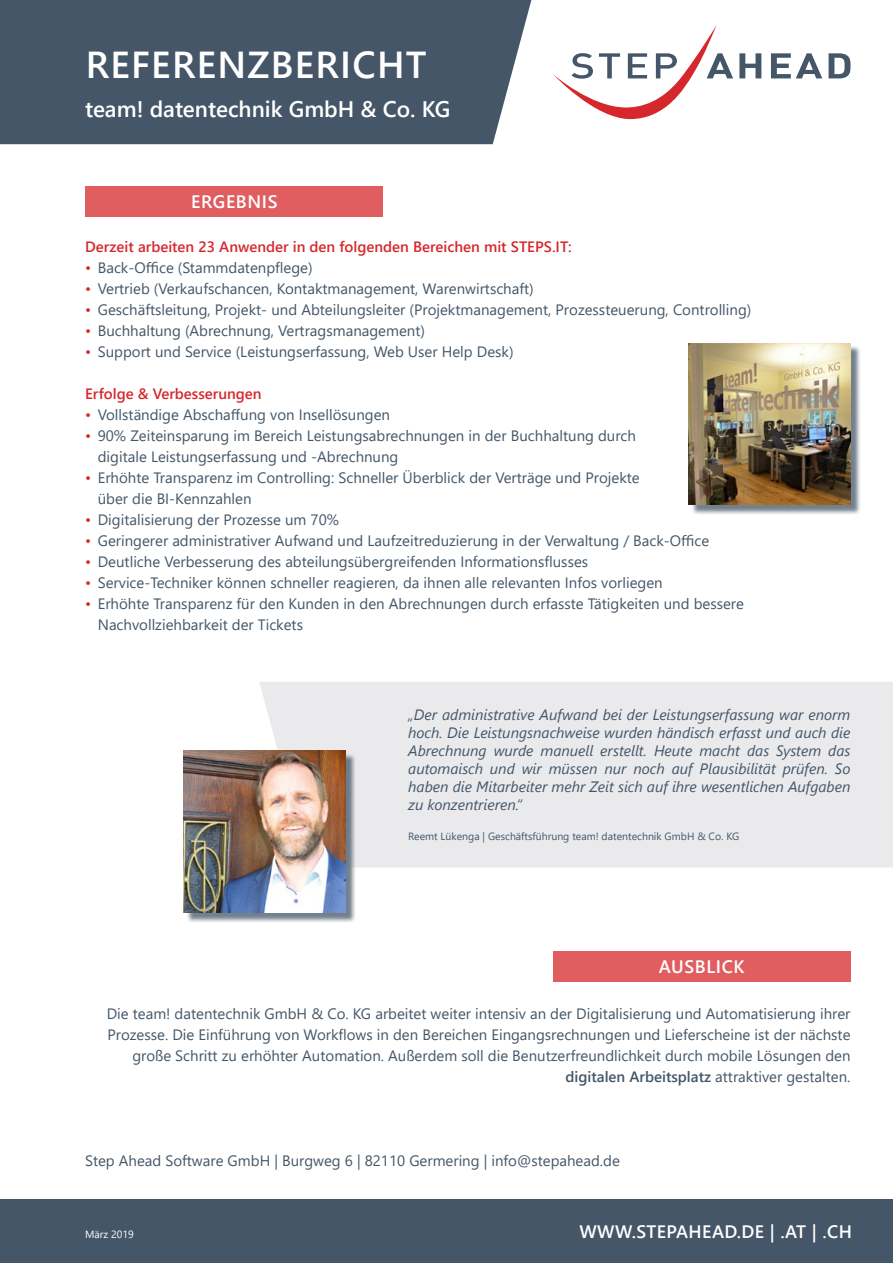
<style>
.page{position:relative;width:893px;height:1263px;background:#fff}
.page>*{position:absolute;margin:0;border:0;box-sizing:border-box;transform-origin:0 0}
.t1{font:600 37.5px "Segoe UI";letter-spacing:.035em;color:#fff}
.t2{font:600 22.5px "Segoe UI";color:#fff}
.t3{font:600 18px "Segoe UI";letter-spacing:.025em;color:#fff}
.t4{font:15px/21px "Segoe UI";color:#445667}
.t5{font:italic 15px/18px "Segoe UI";color:#445667;text-align:justify}
.t6{font:600 15px "Segoe UI";color:#d6272c}
.t7{font:10.5px "Segoe UI";color:#445667}
.t8{font:10.5px "Segoe UI";color:#fff}
.s1{color:#d6272c}
.s2{font-weight:600}
</style>
<div class="page">
<div style="left:0;top:0;width:532px;height:144px;background:#445667"></div>
<svg style="left:553px;top:25px;width:269px;height:94px"></svg>
<svg style="left:829px;top:53px;width:21px;height:25px"></svg>
<div style="left:0;top:1199px;width:893px;height:64px;background:#445667"></div>
<div style="left:86px;top:187px;width:297px;height:30px;background:#e05d60"></div>
<div style="left:691px;top:346px;width:169px;height:169px;background:#445667;opacity:.75"></div>
<img style="left:689px;top:343px;width:161px;height:162px">
<div style="left:553px;top:951px;width:297px;height:30px;background:#e05d60"></div>
<div style="left:259px;top:682px;width:634px;height:185px;background:#eaeaed"></div>
<div style="left:186px;top:753px;width:170px;height:170px;background:#445667;opacity:.75"></div>
<img style="left:184px;top:751px;width:161px;height:161px">
<h1 class="t1" style="left:86px;top:30px;width:342px">REFERENZBERICHT</h1>
<h2 class="t2" style="left:85px;top:88px;width:367px">team! datentechnik GmbH &amp; Co. KG</h2>
<p class="t3" style="left:191px;top:185px;width:88px">ERGEBNIS</p>
<p class="t6" style="left:85px;top:233px;width:488px">Derzeit arbeiten 23 Anwender in den folgenden Bereichen mit STEPS.IT:</p>
<p class="t4" style="left:85px;top:256px;width:229px"><span class="s1">•</span> Back-Office (Stammdatenpflege)</p>
<p class="t4" style="left:85px;top:277px;width:450px"><span class="s1">•</span> Vertrieb (Verkaufschancen, Kontaktmanagement, Warenwirtschaft)</p>
<p class="t4" style="left:85px;top:298px;width:668px"><span class="s1">•</span> Geschäftsleitung, Projekt- und Abteilungsleiter (Projektmanagement, Prozessteuerung, Controlling)</p>
<p class="t4" style="left:85px;top:319px;width:341px"><span class="s1">•</span> Buchhaltung (Abrechnung, Vertragsmanagement)</p>
<p class="t4" style="left:85px;top:340px;width:430px"><span class="s1">•</span> Support und Service (Leistungserfassung, Web User Help Desk)</p>
<p class="t6" style="left:85px;top:380px;width:178px">Erfolge &amp; Verbesserungen</p>
<p class="t4" style="left:85px;top:403px;width:306px"><span class="s1">•</span> Vollständige Abschaffung von Insellösungen</p>
<p class="t4" style="left:98px;top:424px;width:540px;text-indent:-13px"><span class="s1">•</span> 90% Zeiteinsparung im Bereich Leistungsabrechnungen in der Buchhaltung durch digitale Leistungserfassung und -Abrechnung</p>
<p class="t4" style="left:98px;top:466px;width:543px;text-indent:-13px"><span class="s1">•</span> Erhöhte Transparenz im Controlling: Schneller Überblick der Verträge und Projekte über die BI-Kennzahlen</p>
<p class="t4" style="left:85px;top:508px;width:255px"><span class="s1">•</span> Digitalisierung der Prozesse um 70%</p>
<p class="t4" style="left:85px;top:529px;width:626px"><span class="s1">•</span> Geringerer administrativer Aufwand und Laufzeitreduzierung in der Verwaltung / Back-Office</p>
<p class="t4" style="left:85px;top:550px;width:505px"><span class="s1">•</span> Deutliche Verbesserung des abteilungsübergreifenden Informationsflusses</p>
<p class="t4" style="left:85px;top:571px;width:579px"><span class="s1">•</span> Service-Techniker können schneller reagieren, da ihnen alle relevanten Infos vorliegen</p>
<p class="t4" style="left:98px;top:592px;width:648px;text-indent:-13px"><span class="s1">•</span> Erhöhte Transparenz für den Kunden in den Abrechnungen durch erfasste Tätigkeiten und bessere<br>Nachvollziehbarkeit der Tickets</p>
<p class="t5" style="left:408px;top:703px;width:444px">„Der administrative Aufwand bei der Leistungserfassung war enorm hoch. Die Leistungsnachweise wurden händisch erfasst und auch die Abrechnung wurde manuell erstellt. Heute macht das System das automaisch und wir müssen nur noch auf Plausibilität prüfen. So haben die Mitarbeiter mehr Zeit sich auf ihre wesentlichen Aufgaben zu konzentrieren.“</p>
<p class="t7" style="left:408px;top:827px;width:333px">Reemt Lükenga | Geschäftsführung team! datentechnik GmbH &amp; Co. KG</p>
<p class="t3" style="left:659px;top:949px;width:87px">AUSBLICK</p>
<p class="t4" style="left:107px;top:1001px;width:745px;text-align:right">Die team! datentechnik GmbH &amp; Co. KG arbeitet weiter intensiv an der Digitalisierung und Automatisierung ihrer Prozesse. Die Einführung von Workflows in den Bereichen Eingangsrechnungen und Lieferscheine ist der nächste große Schritt zu erhöhter Automation. Außerdem soll die Benutzerfreundlichkeit durch mobile Lösungen den <span class="s2">digitalen Arbeitsplatz</span> attraktiver gestalten.</p>
<p class="t4" style="left:85px;top:1148px;width:536px">Step Ahead Software GmbH | Burgweg 6 | 82110 Germering | info@stepahead.de</p>
<p class="t8" style="left:85px;top:1224px;width:50px">März 2019</p>
<p class="t3" style="left:580px;top:1214px;width:274px">WWW.STEPAHEAD.DE | .AT | .CH</p>
</div>
